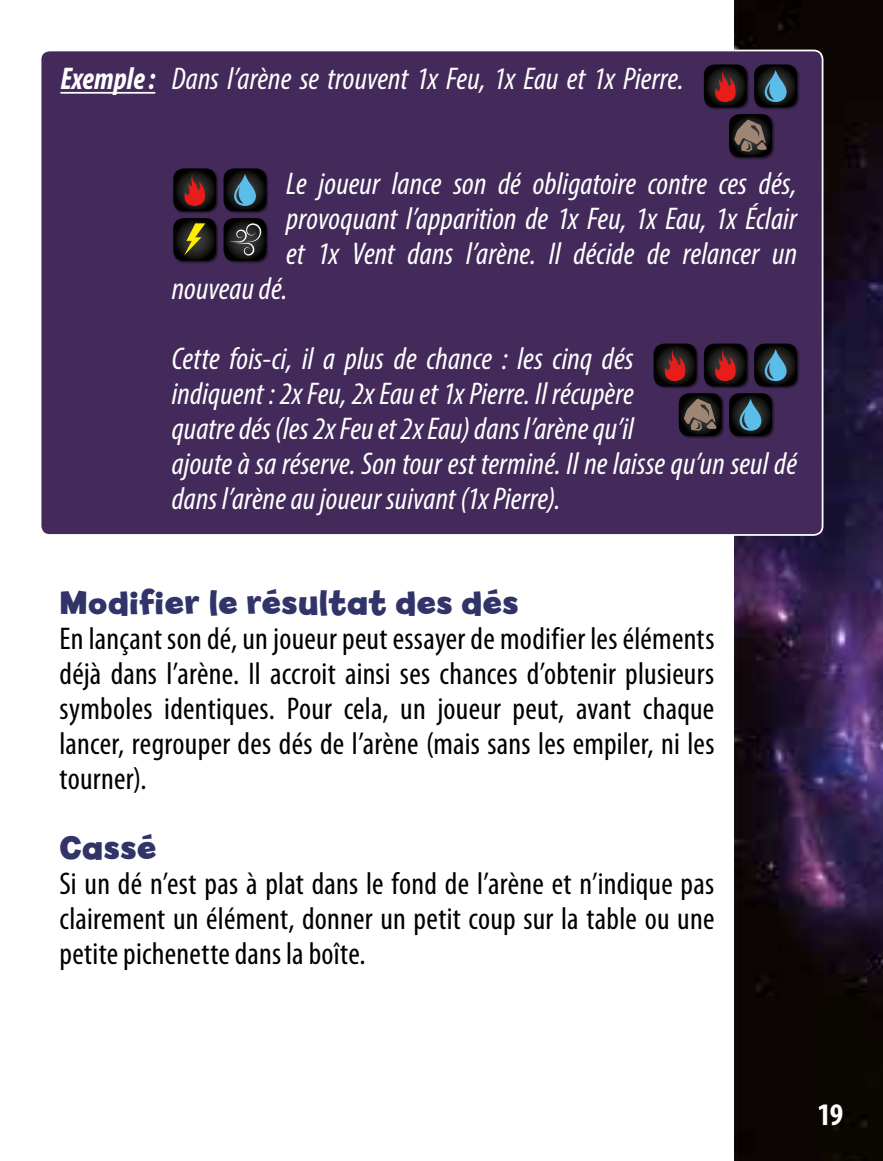
<style>
.page{position:relative;width:883px;height:1161px;background:#fff}
.page>*{position:absolute;margin:0;border:0;box-sizing:border-box;transform-origin:0 0}
.t1{font:700 35px "Billy";letter-spacing:.01em;color:#303469}
.t2{font:italic condensed 31.5px/35px "Myriad Pro";letter-spacing:.005em;color:#fff}
.t3{font:condensed 31.5px/35px "Myriad Pro";letter-spacing:.01em;color:#000;text-align:justify}
.t4{font:700 condensed 31.5px "Myriad Pro";color:#fff}
.s1{font-weight:700}
</style>
<div class="page">
<img style="left:734px;top:0;width:149px;height:1161px">
<div style="left:41px;top:50px;width:782px;height:485px;background:#432a5a;border-radius:9px"></div>
<hr style="left:60px;top:92px;width:95px;height:2px;background:#fff">
<div style="left:729px;top:114px;width:45px;height:45px;background:#000;opacity:.5"></div>
<svg style="left:729px;top:114px;width:43px;height:43px;background:#3d3531"></svg>
<div style="left:754px;top:64px;width:45px;height:46px;background:#000;opacity:.5"></div>
<svg style="left:754px;top:64px;width:43px;height:43px;background:#233743"></svg>
<div style="left:223px;top:218px;width:46px;height:45px;background:#000;opacity:.5"></div>
<svg style="left:224px;top:218px;width:42px;height:43px;background:#2a292a"></svg>
<div style="left:223px;top:168px;width:46px;height:46px;background:#000;opacity:.5"></div>
<svg style="left:224px;top:168px;width:42px;height:43px;background:#233844"></svg>
<div style="left:173px;top:218px;width:45px;height:45px;background:#000;opacity:.5"></div>
<svg style="left:173px;top:218px;width:43px;height:43px;background:#312e14"></svg>
<div style="left:173px;top:168px;width:45px;height:46px;background:#000;opacity:.5"></div>
<svg style="left:173px;top:168px;width:43px;height:43px;background:#3c1516"></svg>
<div style="left:704px;top:64px;width:45px;height:46px;background:#000;opacity:.5"></div>
<svg style="left:704px;top:64px;width:43px;height:43px;background:#3c1516"></svg>
<div style="left:679px;top:393px;width:45px;height:45px;background:#000;opacity:.5"></div>
<svg style="left:679px;top:393px;width:43px;height:43px;background:#3e3531"></svg>
<div style="left:754px;top:343px;width:45px;height:46px;background:#000;opacity:.5"></div>
<svg style="left:754px;top:344px;width:43px;height:42px;background:#233843"></svg>
<div style="left:729px;top:393px;width:45px;height:45px;background:#000;opacity:.5"></div>
<svg style="left:729px;top:393px;width:43px;height:43px;background:#223742"></svg>
<div style="left:704px;top:343px;width:45px;height:46px;background:#000;opacity:.5"></div>
<svg style="left:704px;top:344px;width:43px;height:42px;background:#3c1515"></svg>
<div style="left:653px;top:343px;width:46px;height:46px;background:#000;opacity:.5"></div>
<svg style="left:654px;top:344px;width:42px;height:42px;background:#3d1515"></svg>
<p class="t2" style="left:60px;top:61px;width:625px"><span class="s1">Exemple :</span> Dans l’arène se trouvent 1x Feu, 1x Eau et 1x Pierre.</p>
<p class="t2" style="left:286px;top:166px;width:512px">Le joueur lance son dé obligatoire contre ces dés,</p>
<p class="t2" style="left:286px;top:201px;width:512px">provoquant l’apparition de 1x Feu, 1x Eau, 1x Éclair</p>
<p class="t2" style="left:286px;top:236px;width:512px">et 1x Vent dans l’arène. Il décide de relancer un</p>
<p class="t2" style="left:172px;top:271px;width:117px">nouveau dé.</p>
<p class="t2" style="left:172px;top:341px;width:627px">Cette fois-ci, il a plus de chance : les cinq dés<br>indiquent : 2x Feu, 2x Eau et 1x Pierre. Il récupère<br>quatre dés (les 2x Feu et 2x Eau) dans l’arène qu’il<br>ajoute à sa réserve. Son tour est terminé. Il ne laisse qu’un seul dé dans l’arène au joueur suivant (1x Pierre).</p>
<p class="t1" style="left:60px;top:583px;width:461px">Modifier le résultat des dés</p>
<p class="t3" style="left:60px;top:621px;width:656px">En lançant son dé, un joueur peut essayer de modifier les éléments déjà dans l’arène. Il accroit ainsi ses chances d’obtenir plusieurs symboles identiques. Pour cela, un joueur peut, avant chaque lancer, regrouper des dés de l’arène (mais sans les empiler, ni les tourner).</p>
<p class="t1" style="left:60px;top:828px;width:98px">Cassé</p>
<p class="t3" style="left:60px;top:866px;width:656px">Si un dé n’est pas à plat dans le fond de l’arène et n’indique pas clairement un élément, donner un petit coup sur la table ou une petite pichenette dans la boîte.</p>
<p class="t4" style="left:817px;top:1095px;width:27px">19</p>
</div>
